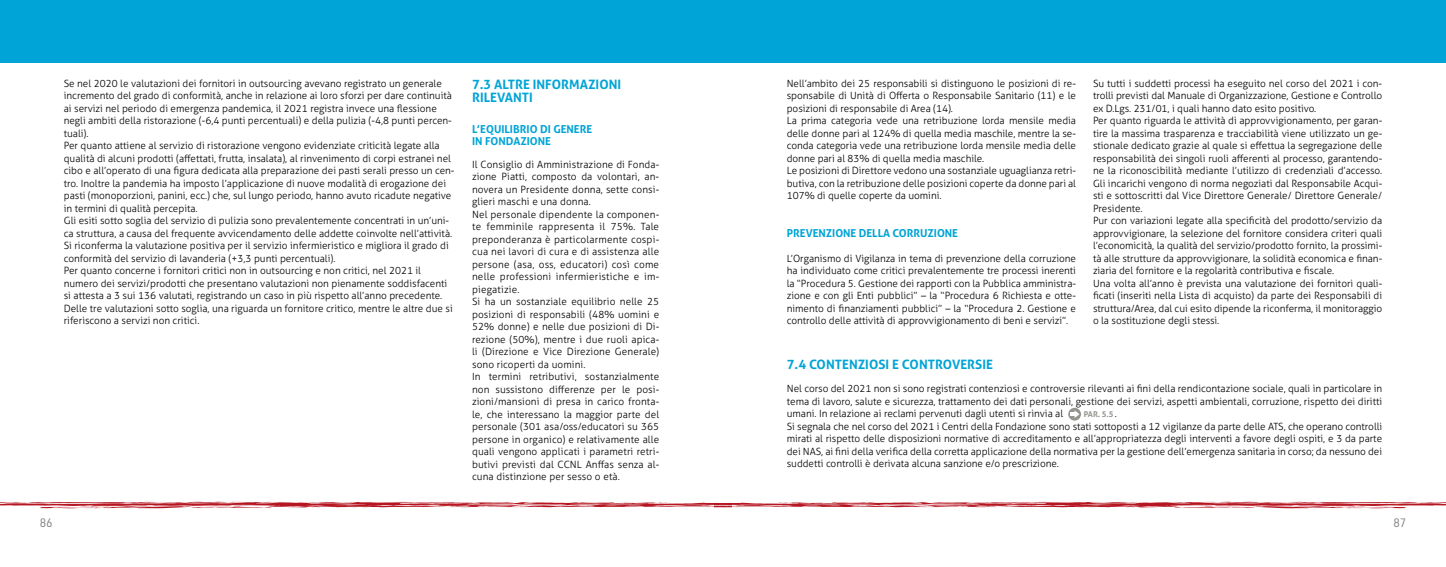
<style>
.page{position:relative;width:1446px;height:567px;background:#fff}
.page>*{position:absolute;margin:0;border:0;box-sizing:border-box;transform-origin:0 0}
.t1{font:700 13px/13px "Aller";color:#00a4d6}
.t2{font:12px "URWDIN";color:#87888a}
.t3{font:700 11px/12.5px "Aller";color:#00a4d6}
.t4{font:300 10px/12.5px "Aller";color:#000}
.t5{font:700 8px "Aller";color:#94948f}
.s1{font-weight:300;font-size:10px;color:#000}
</style>
<div class="page">
<svg style="left:0;top:502px;width:1446px;height:6px;background:#d67e84"></svg>
<div style="left:0;top:0;width:731px;height:62px;background:#00a4d6"></div>
<div style="left:714px;top:0;width:732px;height:62px;background:#00a4d6"></div>
<svg style="left:1068px;top:408px;width:13px;height:13px"></svg>
<svg style="left:1070px;top:410px;width:9px;height:8px"></svg>
<p class="t4" style="left:64px;top:77px;width:392px">Se nel 2020 le valutazioni dei fornitori in outsourcing avevano registrato un generale incremento del grado di conformità, anche in relazione ai loro sforzi per dare continuità ai servizi nel periodo di emergenza pandemica, il 2021 registra invece una flessione negli ambiti della ristorazione (-6,4 punti percentuali) e della pulizia (-4,8 punti percen&shy;tuali).<br>Per quanto attiene al servizio di ristorazione vengono evidenziate criticità legate alla qualità di alcuni prodotti (affettati, frutta, insalata), al rinvenimento di corpi estranei nel cibo e all’operato di una figura dedicata alla preparazione dei pasti serali presso un cen&shy;tro. Inoltre la pandemia ha imposto l’applicazione di nuove modalità di erogazione dei pasti (monoporzioni, panini, ecc.) che, sul lungo periodo, hanno avuto ricadute negative in termini di qualità percepita.<br>Gli esiti sotto soglia del servizio di pulizia sono prevalentemente concentrati in un’uni&shy;ca struttura, a causa del frequente avvicendamento delle addette coinvolte nell’attività.<br>Si riconferma la valutazione positiva per il servizio infermieristico e migliora il grado di conformità del servizio di lavanderia (+3,3 punti percentuali).<br>Per quanto concerne i fornitori critici non in outsourcing e non critici, nel 2021 il numero dei servizi/prodotti che presentano valutazioni non pienamente soddisfacenti si attesta a 3 sui 136 valutati, registrando un caso in più rispetto all’anno precedente.<br>Delle tre valutazioni sotto soglia, una riguarda un fornitore critico, mentre le altre due si riferiscono a servizi non critici.</p>
<h1 class="t1" style="left:472px;top:78px;width:151px">7.3 ALTRE INFORMAZIONI<br>RILEVANTI</h1>
<p class="t3" style="left:472px;top:123px;width:122px">L’EQUILIBRIO DI GENERE<br>IN FONDAZIONE</p>
<p class="t4" style="left:472px;top:158px;width:189px">Il Consiglio di Amministrazione di Fonda&shy;zione Piatti, composto da volontari, an&shy;novera un Presidente donna, sette consi&shy;glieri maschi e una donna.<br>Nel personale dipendente la componen&shy;te femminile rappresenta il 75%. Tale preponderanza è particolarmente cospi&shy;cua nei lavori di cura e di assistenza alle persone (asa, oss, educatori) così come nelle professioni infermieristiche e im&shy;piegatizie.<br>Si ha un sostanziale equilibrio nelle 25 posizioni di responsabili (48% uomini e 52% donne) e nelle due posizioni di Di&shy;rezione (50%), mentre i due ruoli apica&shy;li (Direzione e Vice Direzione Generale) sono ricoperti da uomini.<br>In termini retributivi, sostanzialmente non sussistono differenze per le posi&shy;zioni/mansioni di presa in carico fronta&shy;le, che interessano la maggior parte del personale (301 asa/oss/educatori su 365 persone in organico) e relativamente alle quali vengono applicati i parametri retri&shy;butivi previsti dal CCNL Anffas senza al&shy;cuna distinzione per sesso o età.</p>
<p class="t4" style="left:787px;top:77px;width:291px">Nell’ambito dei 25 responsabili si distinguono le posizioni di re&shy;sponsabile di Unità di Offerta o Responsabile Sanitario (11) e le posizioni di responsabile di Area (14).<br>La prima categoria vede una retribuzione lorda mensile media delle donne pari al 124% di quella media maschile, mentre la se&shy;conda categoria vede una retribuzione lorda mensile media delle donne pari al 83% di quella media maschile.<br>Le posizioni di Direttore vedono una sostanziale uguaglianza retri&shy;butiva, con la retribuzione delle posizioni coperte da donne pari al 107% di quelle coperte da uomini.</p>
<p class="t3" style="left:787px;top:226px;width:173px">PREVENZIONE DELLA CORRUZIONE</p>
<p class="t4" style="left:787px;top:252px;width:291px;text-align:justify">L’Organismo di Vigilanza in tema di prevenzione della corruzione ha individuato come critici prevalentemente tre processi inerenti la “Procedura 5. Gestione dei rapporti con la Pubblica amministra&shy;zione e con gli Enti pubblici” – la “Procedura 6 Richiesta e otte&shy;nimento di finanziamenti pubblici” – la “Procedura 2. Gestione e controllo delle attività di approvvigionamento di beni e servizi”.</p>
<h1 class="t1" style="left:787px;top:357px;width:208px">7.4 CONTENZIOSI E CONTROVERSIE</h1>
<p class="t4" style="left:1093px;top:77px;width:291px">Su tutti i suddetti processi ha eseguito nel corso del 2021 i con&shy;trolli previsti dal Manuale di Organizzazione, Gestione e Controllo ex D.Lgs. 231/01, i quali hanno dato esito positivo.<br>Per quanto riguarda le attività di approvvigionamento, per garan&shy;tire la massima trasparenza e tracciabilità viene utilizzato un ge&shy;stionale dedicato grazie al quale si effettua la segregazione delle responsabilità dei singoli ruoli afferenti al processo, garantendo&shy;ne la riconoscibilità mediante l’utilizzo di credenziali d’accesso.<br>Gli incarichi vengono di norma negoziati dal Responsabile Acqui&shy;sti e sottoscritti dal Vice Direttore Generale/ Direttore Generale/ Presidente.<br>Pur con variazioni legate alla specificità del prodotto/servizio da approvvigionare, la selezione del fornitore considera criteri quali l’economicità, la qualità del servizio/prodotto fornito, la prossimi&shy;tà alle strutture da approvvigionare, la solidità economica e finan&shy;ziaria del fornitore e la regolarità contributiva e fiscale.<br>Una volta all’anno è prevista una valutazione dei fornitori quali&shy;ficati (inseriti nella Lista di acquisto) da parte dei Responsabili di struttura/Area, dal cui esito dipende la riconferma, il monitoraggio o la sostituzione degli stessi.</p>
<p class="t4" style="left:787px;top:382px;width:597px;text-align:justify">Nel corso del 2021 non si sono registrati contenziosi e controversie rilevanti ai fini della rendicontazione sociale, quali in particolare in tema di lavoro, salute e sicurezza, trattamento dei dati personali, gestione dei servizi, aspetti ambientali, corruzione, rispetto dei diritti umani. In relazione ai reclami pervenuti dagli utenti si rinvia al</p>
<p class="t5" style="left:1084px;top:409px;width:35px">PAR. 5.5 <span class="s1">.</span></p>
<p class="t4" style="left:787px;top:420px;width:597px;text-align:justify">Si segnala che nel corso del 2021 i Centri della Fondazione sono stati sottoposti a 12 vigilanze da parte delle ATS, che operano controlli mirati al rispetto delle disposizioni normative di accreditamento e all’appropriatezza degli interventi a favore degli ospiti, e 3 da parte dei NAS, ai fini della verifica della corretta applicazione della normativa per la gestione dell’emergenza sanitaria in corso; da nessuno dei suddetti controlli è derivata alcuna sanzione e/o prescrizione.</p>
<p class="t2" style="left:40px;top:515px;width:14px">86</p>
<p class="t2" style="left:1393px;top:515px;width:14px">87</p>
</div>
